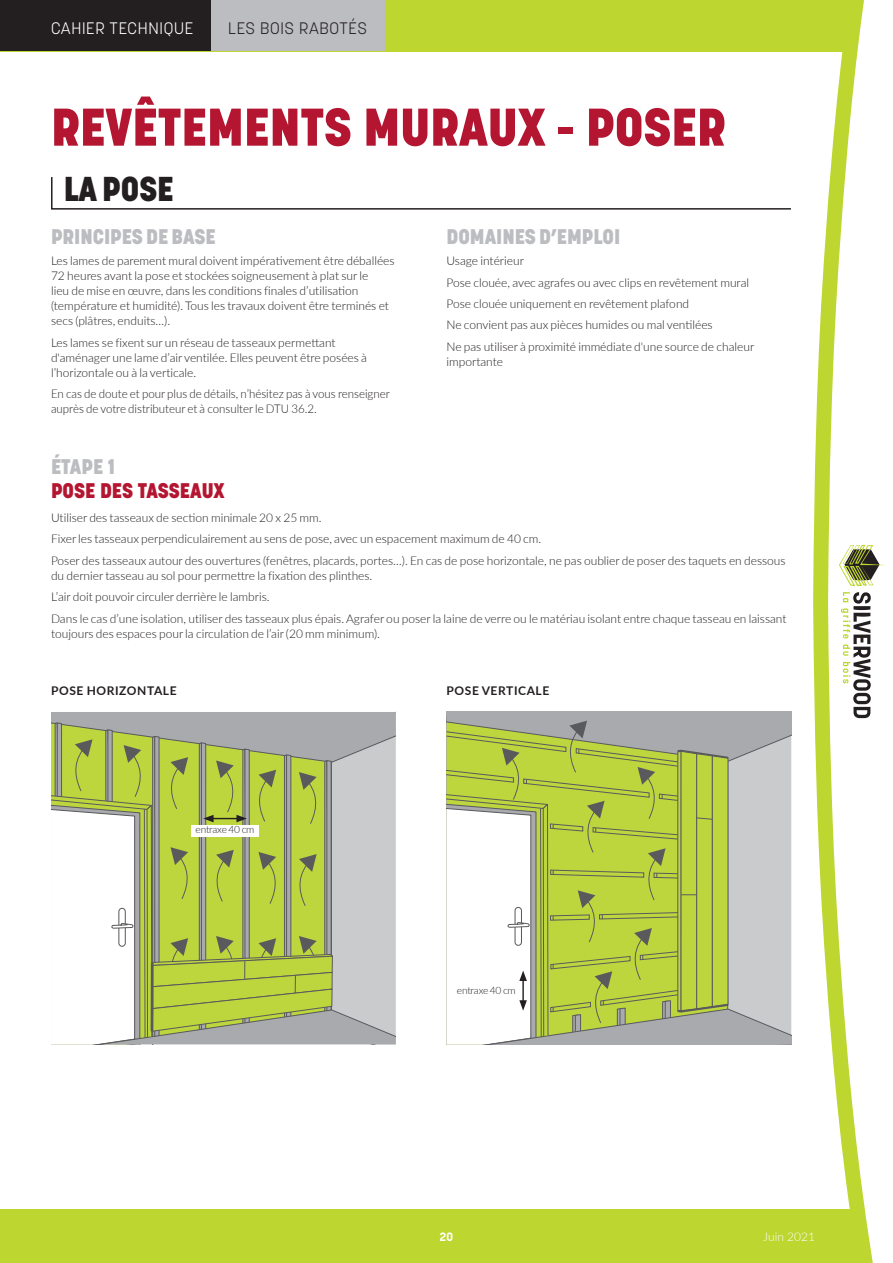
<style>
.page{position:relative;width:893px;height:1263px;background:#fff}
.page>*{position:absolute;margin:0;border:0;box-sizing:border-box;transform-origin:0 0}
.t1{font:800 52.5px "Korolev";color:#b41530}
.t2{font:800 34.2px "Korolev";color:#231f20}
.t3{font:800 21px "Korolev";color:#bcbdc0}
.t4{font:800 21px "Korolev";color:#b41530}
.t5{font:300 16.5px "Korolev";letter-spacing:.04em;color:#fff}
.t6{font:300 16.5px "Korolev";letter-spacing:.04em;color:#231f20}
.t7{font:300 12px/15px "Lato";color:#231f20}
.t8{font:300 12px/15px "Lato";color:#231f20;scale:.96 1}
.t9{font:700 12px "Lato";letter-spacing:.05em;color:#231f20}
.t10{font:300 12px "Lato";color:#fff}
.t11{font:700 12px "Korolev";color:#fff}
.t12{font:300 10.2px "Lato";letter-spacing:-.02em;color:#231f20}
</style>
<div class="page">
<svg style="left:51px;top:177px;width:740px;height:33px"></svg>
<svg style="left:446px;top:712px;width:345px;height:332px"></svg>
<svg style="left:51px;top:712px;width:345px;height:332px"></svg>
<div style="left:0;top:0;width:893px;height:51px;background:#bed630"></div>
<div style="left:0;top:1209px;width:874px;height:54px;background:#bed630"></div>
<svg style="left:806px;top:0;width:87px;height:1263px"></svg>
<svg style="left:839px;top:545px;width:46px;height:41px"></svg>
<svg style="left:841px;top:592px;width:30px;height:126px"></svg>
<div style="left:0;top:0;width:213px;height:51px;background:#231f20"></div>
<div style="left:211px;top:0;width:173px;height:51px;background:#bcbdc0"></div>
<h3 class="t5" style="left:51px;top:17px;width:144px">CAHIER TECHNIQUE</h3>
<h3 class="t6" style="left:228px;top:17px;width:140px">LES BOIS RABOTÉS</h3>
<h1 class="t1" style="left:51px;top:94px;width:676px">REVÊTEMENTS MURAUX - POSER</h1>
<h2 class="t2" style="left:64px;top:168px;width:111px">LA POSE</h2>
<h3 class="t3" style="left:51px;top:223px;width:166px">PRINCIPES DE BASE</h3>
<p class="t7" style="left:51px;top:253px;width:345px">Les lames de parement mural doivent impérativement être déballées 72 heures avant la pose et stockées soigneusement à plat sur le<br>lieu de mise en œuvre, dans les conditions finales d’utilisation (température et humidité). Tous les travaux doivent être terminés et secs (plâtres, enduits…).</p>
<p class="t7" style="left:51px;top:334px;width:318px">Les lames se fixent sur un réseau de tasseaux permettant d'aménager une lame d’air ventilée. Elles peuvent être posées à l’horizontale ou à la verticale.</p>
<p class="t8" style="left:51px;top:386px;width:354px">En cas de doute et pour plus de détails, n’hésitez pas à vous renseigner auprès de votre distributeur et à consulter le DTU 36.2.</p>
<h3 class="t3" style="left:446px;top:223px;width:175px">DOMAINES D’EMPLOI</h3>
<p class="t7" style="left:446px;top:250px;width:309px;line-height:21.3px">Usage intérieur<br>Pose clouée, avec agrafes ou avec clips en revêtement mural Pose clouée uniquement en revêtement plafond<br>Ne convient pas aux pièces humides ou mal ventilées<br>Ne pas utiliser à proximité immédiate d'une source de chaleur</p>
<p class="t7" style="left:446px;top:353px;width:58px">importante</p>
<h3 class="t3" style="left:51px;top:454px;width:66px">ÉTAPE 1</h3>
<h3 class="t4" style="left:51px;top:478px;width:175px">POSE DES TASSEAUX</h3>
<p class="t7" style="left:51px;top:506px;width:736px;line-height:21.5px">Utiliser des tasseaux de section minimale 20 x 25 mm.<br>Fixer les tasseaux perpendiculairement au sens de pose, avec un espacement maximum de 40 cm.<br>Poser des tasseaux autour des ouvertures (fenêtres, placards, portes…). En cas de pose horizontale, ne pas oublier de poser des taquets en dessous</p>
<p class="t7" style="left:51px;top:564px;width:737px;line-height:21.5px">du dernier tasseau au sol pour permettre la fixation des plinthes.<br>L’air doit pouvoir circuler derrière le lambris.<br>Dans le cas d’une isolation, utiliser des tasseaux plus épais. Agrafer ou poser la laine de verre ou le matériau isolant entre chaque tasseau en laissant</p>
<p class="t7" style="left:51px;top:625px;width:331px">toujours des espaces pour la circulation de l’air (20 mm minimum).</p>
<p class="t9" style="left:51px;top:682px;width:127px">POSE HORIZONTALE</p>
<p class="t9" style="left:446px;top:682px;width:104px">POSE VERTICALE</p>
<p class="t12" style="left:196px;top:822px;width:60px">entraxe 40 cm</p>
<p class="t12" style="left:457px;top:983px;width:60px">entraxe 40 cm</p>
<p class="t11" style="left:440px;top:1229px;width:15px">20</p>
<p class="t10" style="left:763px;top:1228px;width:53px">Juin 2021</p>
</div>
